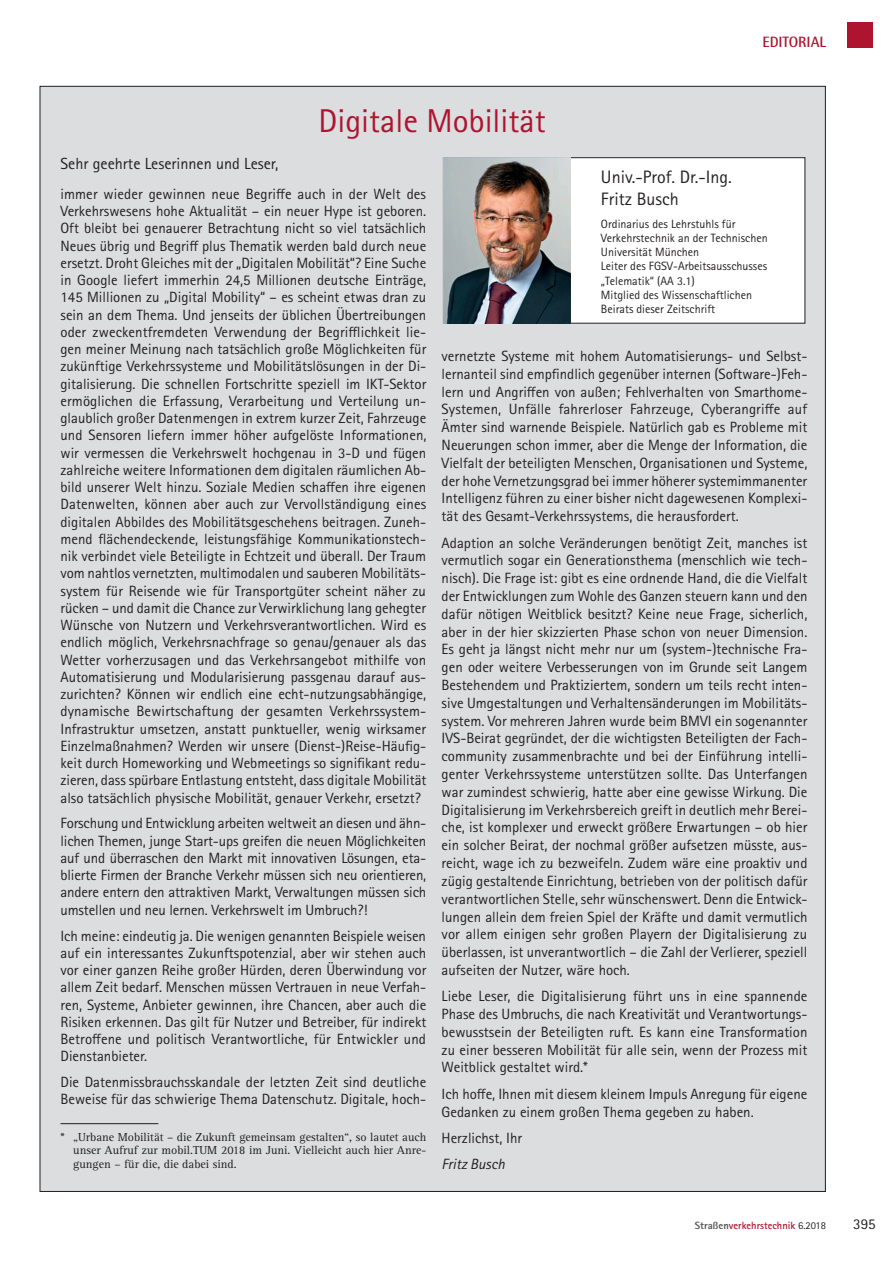
<style>
.page{position:relative;width:894px;height:1264px;background:#fff}
.page>*{position:absolute;margin:0;border:0;box-sizing:border-box;transform-origin:0 0}
.t1{font:33px "Rotis Sans Serif W1 G";color:#ae142f}
.t2{font:18px/21.6px "Rotis Sans Serif W1 G";color:#231f20}
.t3{font:16.2px "Rotis Sans Serif W1 G";color:#231f20}
.t4{font:700 15px "Rotis Semi Sans W1 G";letter-spacing:-.005em;color:#ae142f}
.t5{font:15px "Rotis Sans Serif W1 G";color:#231f20}
.t6{font:14.85px/17.2px "Rotis Sans Serif W1 G";color:#231f20;text-align:justify}
.t7{font:italic 14.85px "Rotis Sans Serif W1 G";color:#231f20}
.t8{font:12px/14.2px "Rotis Sans Serif W1 G";color:#231f20}
.t9{font:12px/13.5px "Rotis Serif W1 G";color:#231f20;text-align:justify}
.t10{font:700 10.5px "Rotis Sans Serif W1 G";color:#ae142f}
.s1{font-weight:800;color:#57585a}
.s2{font-weight:400;color:#231f20}
</style>
<div class="page">
<div style="left:847px;top:22px;width:26px;height:26px;background:#ae142f"></div>
<div style="left:40px;top:86px;width:785px;height:1105px;background:#dcdddf"></div>
<div style="left:443px;top:158px;width:362px;height:165px;background:#fff"></div>
<div style="left:443px;top:157px;width:362px;height:166px;border:1px solid #231f20"></div>
<img style="left:443px;top:157px;width:128px;height:166px">
<hr style="left:60px;top:1123px;width:98px;height:1px;background:#231f20">
<h1 class="t1" style="left:318px;top:101px;width:229px">Digitale Mobilität</h1>
<p class="t4" style="left:762px;top:32px;width:65px">EDITORIAL</p>
<p class="t3" style="left:60px;top:154px;width:219px">Sehr geehrte Leserinnen und Leser,</p>
<p class="t6" style="left:60px;top:185px;width:367px">immer wieder gewinnen neue Begriffe auch in der Welt des Verkehrswesens hohe Aktualität – ein neuer Hype ist geboren.<br>Oft bleibt bei genauerer Betrachtung nicht so viel tatsächlich Neues übrig und Begriff plus Thematik werden bald durch neue ersetzt. Droht Gleiches mit der „Digitalen Mobilität“? Eine Suche in Google liefert immerhin 24,5 Millionen deutsche Einträge, 145 Millionen zu „Digital Mobility“ – es scheint etwas dran zu sein an dem Thema. Und jenseits der üblichen Übertreibungen oder zweckentfremdeten Verwendung der Begrifflichkeit lie&shy;gen meiner Meinung nach tatsächlich große Möglichkeiten für zukünftige Verkehrssysteme und Mobilitätslösungen in der Di&shy;gitalisierung. Die schnellen Fortschritte speziell im IKT-Sektor ermöglichen die Erfassung, Verarbeitung und Verteilung un&shy;glaublich großer Datenmengen in extrem kurzer Zeit, Fahrzeuge und Sensoren liefern immer höher aufgelöste Informationen, wir vermessen die Verkehrswelt hochgenau in 3-D und fügen zahlreiche weitere Informationen dem digitalen räumlichen Ab&shy;bild unserer Welt hinzu. Soziale Medien schaffen ihre eigenen Datenwelten, können aber auch zur Vervollständigung eines digitalen Abbildes des Mobilitätsgeschehens beitragen. Zuneh&shy;mend flächendeckende, leistungsfähige Kommunikationstech&shy;nik verbindet viele Beteiligte in Echtzeit und überall. Der Traum vom nahtlos vernetzten, multimodalen und sauberen Mobilitäts&shy;system für Reisende wie für Transportgüter scheint näher zu rücken – und damit die Chance zur Verwirklichung lang gehegter Wünsche von Nutzern und Verkehrsverantwortlichen. Wird es endlich möglich, Verkehrsnachfrage so genau/genauer als das Wetter vorherzusagen und das Verkehrsangebot mithilfe von Automatisierung und Modularisierung passgenau darauf aus&shy;zurichten? Können wir endlich eine echt-nutzungsabhängige, dynamische Bewirtschaftung der gesamten Verkehrssystem-Infrastruktur umsetzen, anstatt punktueller, wenig wirksamer Einzelmaßnahmen? Werden wir unsere (Dienst-)Reise-Häufig&shy;keit durch Homeworking und Webmeetings so signifikant redu&shy;zieren, dass spürbare Entlastung entsteht, dass digitale Mobilität also tatsächlich physische Mobilität, genauer Verkehr, ersetzt?</p>
<p class="t6" style="left:60px;top:815px;width:367px">Forschung und Entwicklung arbeiten weltweit an diesen und ähn&shy;lichen Themen, junge Start-ups greifen die neuen Möglichkeiten auf und überraschen den Markt mit innovativen Lösungen, eta&shy;blierte Firmen der Branche Verkehr müssen sich neu orientieren, andere entern den attraktiven Markt, Verwaltungen müssen sich umstellen und neu lernen. Verkehrswelt im Umbruch?!</p>
<p class="t6" style="left:60px;top:927px;width:367px">Ich meine: eindeutig ja. Die wenigen genannten Beispiele weisen auf ein interessantes Zukunftspotenzial, aber wir stehen auch vor einer ganzen Reihe großer Hürden, deren Überwindung vor allem Zeit bedarf. Menschen müssen Vertrauen in neue Verfah&shy;ren, Systeme, Anbieter gewinnen, ihre Chancen, aber auch die Risiken erkennen. Das gilt für Nutzer und Betreiber, für indirekt Betroffene und politisch Verantwortliche, für Entwickler und Dienstanbieter.</p>
<p class="t6" style="left:60px;top:1073px;width:367px">Die Datenmissbrauchsskandale der letzten Zeit sind deutliche<br>Beweise für das schwierige Thema Datenschutz. Digitale, hoch-</p>
<p class="t9" style="left:73px;top:1130px;width:354px;text-indent:-13px">* „Urbane Mobilität – die Zukunft gemeinsam gestalten“, so lautet auch unser Aufruf zur mobil.TUM 2018 im Juni. Vielleicht auch hier Anre&shy;gungen – für die, die dabei sind.</p>
<p class="t2" style="left:601px;top:166px;width:132px">Univ.-Prof. Dr.-Ing.<br>Fritz Busch</p>
<p class="t8" style="left:601px;top:217px;width:168px">Ordinarius des Lehrstuhls für<br>Verkehrstechnik an der Technischen<br>Universität München<br>Leiter des FGSV-Arbeitsausschusses „Telematik“ (AA 3.1)<br>Mitglied des Wissenschaftlichen<br>Beirats dieser Zeitschrift</p>
<p class="t6" style="left:441px;top:347px;width:367px;line-height:17.9px">vernetzte Systeme mit hohem Automatisierungs- und Selbst&shy;lernanteil sind empfindlich gegenüber internen (Software-)Feh&shy;lern und Angriffen von außen; Fehlverhalten von Smarthome-Systemen, Unfälle fahrerloser Fahrzeuge, Cyberangriffe auf Ämter sind warnende Beispiele. Natürlich gab es Probleme mit Neuerungen schon immer, aber die Menge der Information, die Vielfalt der beteiligten Menschen, Organisationen und Systeme, der hohe Vernetzungsgrad bei immer höherer systemimmanenter Intelligenz führen zu einer bisher nicht dagewesenen Komplexi&shy;tät des Gesamt-Verkehrssystems, die herausfordert.</p>
<p class="t6" style="left:441px;top:534px;width:367px;line-height:17.9px">Adaption an solche Veränderungen benötigt Zeit, manches ist vermutlich sogar ein Generationsthema (menschlich wie tech&shy;nisch). Die Frage ist: gibt es eine ordnende Hand, die die Vielfalt der Entwicklungen zum Wohle des Ganzen steuern kann und den dafür nötigen Weitblick besitzt? Keine neue Frage, sicherlich, aber in der hier skizzierten Phase schon von neuer Dimension.<br>Es geht ja längst nicht mehr nur um (system-)technische Fra&shy;gen oder weitere Verbesserungen von im Grunde seit Langem Bestehendem und Praktiziertem, sondern um teils recht inten&shy;sive Umgestaltungen und Verhaltensänderungen im Mobilitäts&shy;system. Vor mehreren Jahren wurde beim BMVI ein sogenannter IVS-Beirat gegründet, der die wichtigsten Beteiligten der Fach&shy;community zusammenbrachte und bei der Einführung intelli&shy;genter Verkehrssysteme unterstützen sollte. Das Unterfangen war zumindest schwierig, hatte aber eine gewisse Wirkung. Die Digitalisierung im Verkehrsbereich greift in deutlich mehr Berei&shy;che, ist komplexer und erweckt größere Erwartungen – ob hier ein solcher Beirat, der nochmal größer aufsetzen müsste, aus&shy;reicht, wage ich zu bezweifeln. Zudem wäre eine proaktiv und zügig gestaltende Einrichtung, betrieben von der politisch dafür verantwortlichen Stelle, sehr wünschenswert. Denn die Entwick&shy;lungen allein dem freien Spiel der Kräfte und damit vermutlich vor allem einigen sehr großen Playern der Digitalisierung zu überlassen, ist unverantwortlich – die Zahl der Verlierer, speziell aufseiten der Nutzer, wäre hoch.</p>
<p class="t6" style="left:441px;top:987px;width:367px;line-height:17.9px">Liebe Leser, die Digitalisierung führt uns in eine spannende Phase des Umbruchs, die nach Kreativität und Verantwortungs&shy;bewusstsein der Beteiligten ruft. Es kann eine Transformation zu einer besseren Mobilität für alle sein, wenn der Prozess mit Weitblick gestaltet wird.*</p>
<p class="t6" style="left:441px;top:1085px;width:367px;line-height:17.9px">Ich hoffe, Ihnen mit diesem kleinem Impuls Anregung für eigene<br>Gedanken zu einem großen Thema gegeben zu haben.</p>
<p class="t6" style="left:441px;top:1129px;width:82px">Herzlichst, Ihr</p>
<p class="t7" style="left:441px;top:1155px;width:65px">Fritz Busch</p>
<p class="t10" style="left:695px;top:1219px;width:133px"><span class="s1">Straßen</span>verkehrstechnik <span class="s2">6.2018</span></p>
<p class="t5" style="left:853px;top:1215px;width:24px">395</p>
</div>
